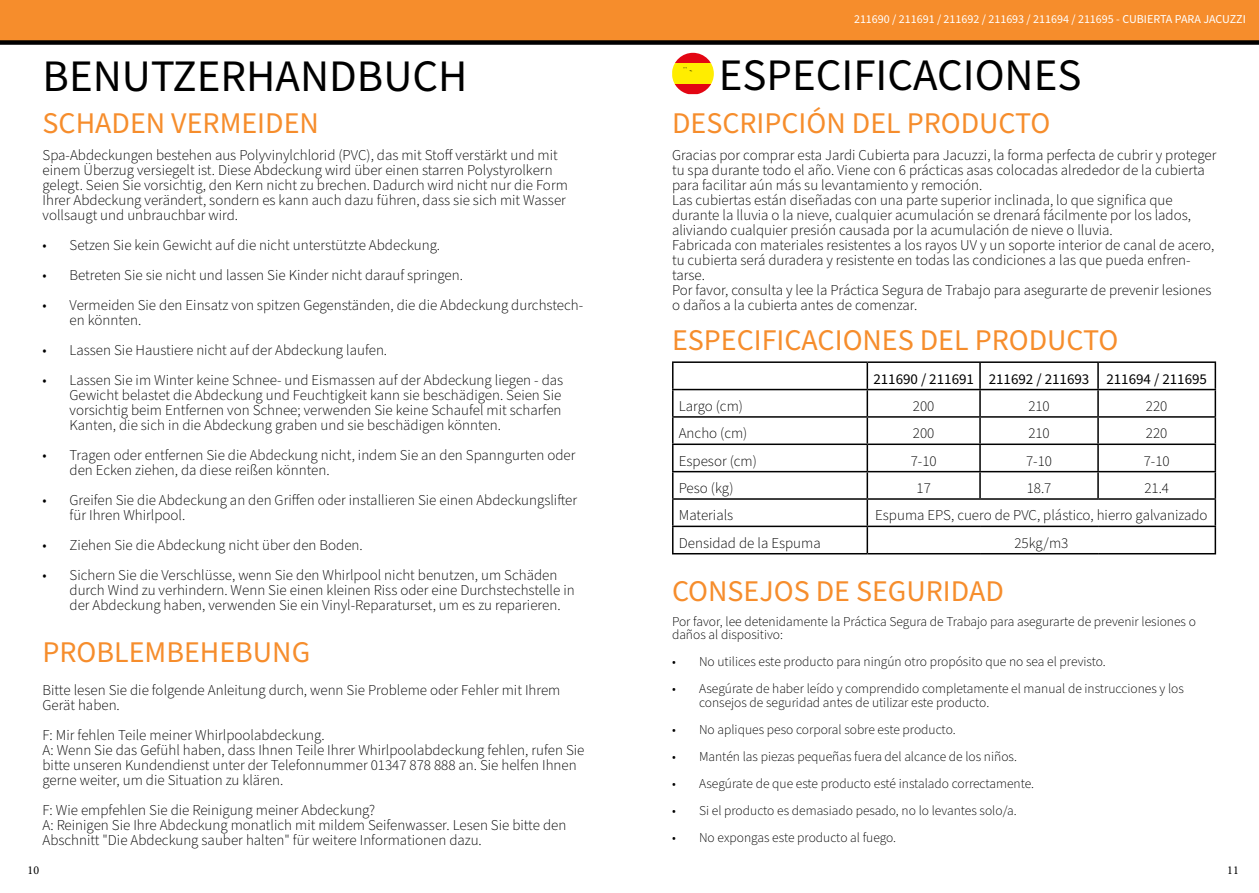
<style>
.page{position:relative;width:1259px;height:893px;background:#fff}
.page>*{position:absolute;margin:0;border:0;box-sizing:border-box;transform-origin:0 0}
.t1{font:45px "Source Sans Pro";color:#000}
.t2{font:30px "Source Sans Pro";color:#f68d2c}
.t3{font:300 15px/15px "Source Sans Pro";color:#000}
.t4{font:15px "Source Sans Pro";color:#000}
.t5{font:300 13.5px/13.5px "Source Sans Pro";color:#000}
.t6{font:12px "Source Sans Pro";color:#fff}
.t7{font:12px "Minion Pro";color:#000}
</style>
<div class="page">
<div style="left:0;top:0;width:1259px;height:43px;background:#f68d2c"></div>
<div style="left:0;top:40px;width:1259px;height:5px;background:#000"></div>
<svg style="left:675px;top:53px;width:36px;height:10px"></svg>
<div style="left:672px;top:63px;width:42px;height:22px;background:#ffed00"></div>
<svg style="left:675px;top:85px;width:36px;height:9px"></svg>
<svg style="left:683px;top:67px;width:9px;height:5px"></svg>
<hr style="left:672px;top:361px;width:195px;height:2px;background:#000">
<hr style="left:867px;top:361px;width:113px;height:2px;background:#000">
<hr style="left:866px;top:363px;width:2px;height:26px;background:#000">
<hr style="left:980px;top:361px;width:118px;height:2px;background:#000">
<hr style="left:1098px;top:361px;width:118px;height:2px;background:#000">
<hr style="left:1214px;top:363px;width:2px;height:26px;background:#000">
<hr style="left:672px;top:389px;width:195px;height:1px;background:#000">
<hr style="left:867px;top:389px;width:113px;height:1px;background:#000">
<hr style="left:866px;top:390px;width:2px;height:26px;background:#000">
<hr style="left:980px;top:389px;width:118px;height:1px;background:#000">
<hr style="left:1098px;top:389px;width:118px;height:1px;background:#000">
<hr style="left:1214px;top:390px;width:2px;height:26px;background:#000">
<hr style="left:672px;top:416px;width:195px;height:2px;background:#000">
<hr style="left:867px;top:416px;width:113px;height:2px;background:#000">
<hr style="left:866px;top:418px;width:2px;height:25px;background:#000">
<hr style="left:980px;top:416px;width:118px;height:2px;background:#000">
<hr style="left:1098px;top:416px;width:118px;height:2px;background:#000">
<hr style="left:1214px;top:418px;width:2px;height:25px;background:#000">
<hr style="left:672px;top:443px;width:195px;height:2px;background:#000">
<hr style="left:867px;top:443px;width:113px;height:2px;background:#000">
<hr style="left:866px;top:445px;width:2px;height:26px;background:#000">
<hr style="left:980px;top:443px;width:118px;height:2px;background:#000">
<hr style="left:1098px;top:443px;width:118px;height:2px;background:#000">
<hr style="left:1214px;top:445px;width:2px;height:26px;background:#000">
<hr style="left:672px;top:471px;width:195px;height:1px;background:#000">
<hr style="left:867px;top:471px;width:113px;height:1px;background:#000">
<hr style="left:866px;top:472px;width:2px;height:26px;background:#000">
<hr style="left:980px;top:471px;width:118px;height:1px;background:#000">
<svg style="left:979px;top:363px;width:1px;height:135px"></svg>
<hr style="left:1098px;top:471px;width:118px;height:1px;background:#000">
<svg style="left:1097px;top:363px;width:1px;height:135px"></svg>
<hr style="left:1214px;top:472px;width:2px;height:26px;background:#000">
<hr style="left:672px;top:498px;width:195px;height:2px;background:#000">
<hr style="left:867px;top:498px;width:113px;height:2px;background:#000">
<hr style="left:866px;top:500px;width:2px;height:26px;background:#000">
<hr style="left:980px;top:498px;width:118px;height:2px;background:#000">
<hr style="left:1098px;top:498px;width:118px;height:2px;background:#000">
<hr style="left:1214px;top:500px;width:2px;height:26px;background:#000">
<hr style="left:672px;top:526px;width:195px;height:1px;background:#000">
<svg style="left:672px;top:363px;width:1px;height:190px"></svg>
<hr style="left:867px;top:526px;width:113px;height:1px;background:#000">
<hr style="left:866px;top:527px;width:2px;height:26px;background:#000">
<hr style="left:980px;top:526px;width:118px;height:1px;background:#000">
<hr style="left:1098px;top:526px;width:118px;height:1px;background:#000">
<hr style="left:1214px;top:527px;width:2px;height:26px;background:#000">
<hr style="left:672px;top:553px;width:195px;height:1px;background:#000">
<hr style="left:867px;top:553px;width:113px;height:1px;background:#000">
<hr style="left:980px;top:553px;width:118px;height:1px;background:#000">
<hr style="left:1098px;top:553px;width:118px;height:1px;background:#000">
<h1 class="t1" style="left:43px;top:46px;width:426px">BENUTZERHANDBUCH</h1>
<h2 class="t2" style="left:43px;top:103px;width:278px">SCHADEN VERMEIDEN</h2>
<p class="t3" style="left:43px;top:148px;width:527px">Spa-Abdeckungen bestehen aus Polyvinylchlorid (PVC), das mit Stoff verstärkt und mit einem Überzug versiegelt ist. Diese Abdeckung wird über einen starren Polystyrolkern gelegt. Seien Sie vorsichtig, den Kern nicht zu brechen. Dadurch wird nicht nur die Form Ihrer Abdeckung verändert, sondern es kann auch dazu führen, dass sie sich mit Wasser vollsaugt und unbrauchbar wird.</p>
<p class="t3" style="left:43px;top:238px;width:399px">• Setzen Sie kein Gewicht auf die nicht unterstützte Abdeckung.</p>
<p class="t3" style="left:43px;top:268px;width:422px">• Betreten Sie sie nicht und lassen Sie Kinder nicht darauf springen.</p>
<p class="t3" style="left:70px;top:298px;width:515px;text-indent:-27px">• Vermeiden Sie den Einsatz von spitzen Gegenständen, die die Abdeckung durchstech&shy;en könnten.</p>
<p class="t3" style="left:43px;top:343px;width:346px">• Lassen Sie Haustiere nicht auf der Abdeckung laufen.</p>
<p class="t3" style="left:70px;top:373px;width:495px;text-indent:-27px">• Lassen Sie im Winter keine Schnee- und Eismassen auf der Abdeckung liegen - das Gewicht belastet die Abdeckung und Feuchtigkeit kann sie beschädigen. Seien Sie vorsichtig beim Entfernen von Schnee; verwenden Sie keine Schaufel mit scharfen Kanten, die sich in die Abdeckung graben und sie beschädigen könnten.</p>
<p class="t3" style="left:70px;top:448px;width:507px;text-indent:-27px">• Tragen oder entfernen Sie die Abdeckung nicht, indem Sie an den Spanngurten oder den Ecken ziehen, da diese reißen könnten.</p>
<p class="t3" style="left:70px;top:493px;width:509px;text-indent:-27px">• Greifen Sie die Abdeckung an den Griffen oder installieren Sie einen Abdeckungslifter für Ihren Whirlpool.</p>
<p class="t3" style="left:43px;top:538px;width:322px">• Ziehen Sie die Abdeckung nicht über den Boden.</p>
<p class="t3" style="left:70px;top:568px;width:507px;text-indent:-27px">• Sichern Sie die Verschlüsse, wenn Sie den Whirlpool nicht benutzen, um Schäden durch Wind zu verhindern. Wenn Sie einen kleinen Riss oder eine Durchstechstelle in der Abdeckung haben, verwenden Sie ein Vinyl-Reparaturset, um es zu reparieren.</p>
<h2 class="t2" style="left:43px;top:632px;width:269px">PROBLEMBEHEBUNG</h2>
<p class="t3" style="left:43px;top:683px;width:519px">Bitte lesen Sie die folgende Anleitung durch, wenn Sie Probleme oder Fehler mit Ihrem<br>Gerät haben.</p>
<p class="t3" style="left:43px;top:728px;width:543px">F: Mir fehlen Teile meiner Whirlpoolabdeckung.<br>A: Wenn Sie das Gefühl haben, dass Ihnen Teile Ihrer Whirlpoolabdeckung fehlen, rufen Sie bitte unseren Kundendienst unter der Telefonnummer 01347 878 888 an. Sie helfen Ihnen gerne weiter, um die Situation zu klären.</p>
<p class="t3" style="left:43px;top:803px;width:525px">F: Wie empfehlen Sie die Reinigung meiner Abdeckung?<br>A: Reinigen Sie Ihre Abdeckung monatlich mit mildem Seifenwasser. Lesen Sie bitte den<br>Abschnitt "Die Abdeckung sauber halten" für weitere Informationen dazu.</p>
<p class="t6" style="left:854px;top:11px;width:393px">211690 / 211691 / 211692 / 211693 / 211694 / 211695 - CUBIERTA PARA JACUZZI</p>
<h1 class="t1" style="left:719px;top:45px;width:364px">ESPECIFICACIONES</h1>
<h2 class="t2" style="left:672px;top:103px;width:380px">DESCRIPCIÓN DEL PRODUCTO</h2>
<p class="t3" style="left:672px;top:148px;width:546px">Gracias por comprar esta Jardi Cubierta para Jacuzzi, la forma perfecta de cubrir y proteger tu spa durante todo el año. Viene con 6 prácticas asas colocadas alrededor de la cubierta para facilitar aún más su levantamiento y remoción.<br>Las cubiertas están diseñadas con una parte superior inclinada, lo que significa que durante la lluvia o la nieve, cualquier acumulación se drenará fácilmente por los lados, aliviando cualquier presión causada por la acumulación de nieve o lluvia.<br>Fabricada con materiales resistentes a los rayos UV y un soporte interior de canal de acero, tu cubierta será duradera y resistente en todas las condiciones a las que pueda enfren&shy;tarse.<br>Por favor, consulta y lee la Práctica Segura de Trabajo para asegurarte de prevenir lesiones o daños a la cubierta antes de comenzar.</p>
<h2 class="t2" style="left:672px;top:320px;width:448px">ESPECIFICACIONES DEL PRODUCTO</h2>
<p class="t4" style="left:873px;top:369px;width:335px">211690 / 211691 211692 / 211693 211694 / 211695</p>
<p class="t3" style="left:679px;top:399px;width:66px">Largo (cm)</p>
<p class="t3" style="left:913px;top:399px;width:23px">200</p>
<p class="t3" style="left:1028px;top:399px;width:23px">210</p>
<p class="t3" style="left:1146px;top:399px;width:23px">220</p>
<p class="t3" style="left:679px;top:426px;width:70px">Ancho (cm)</p>
<p class="t3" style="left:913px;top:426px;width:23px">200</p>
<p class="t3" style="left:1028px;top:426px;width:23px">210</p>
<p class="t3" style="left:1146px;top:426px;width:23px">220</p>
<p class="t3" style="left:679px;top:454px;width:80px">Espesor (cm)</p>
<p class="t3" style="left:910px;top:454px;width:27px">7-10</p>
<p class="t3" style="left:1026px;top:454px;width:27px">7-10</p>
<p class="t3" style="left:1143px;top:454px;width:27px">7-10</p>
<p class="t3" style="left:679px;top:481px;width:56px">Peso (kg)</p>
<p class="t3" style="left:916px;top:481px;width:16px">17</p>
<p class="t3" style="left:1026px;top:481px;width:26px">18.7</p>
<p class="t3" style="left:1144px;top:481px;width:26px">21.4</p>
<p class="t3" style="left:679px;top:508px;width:56px">Materials</p>
<p class="t3" style="left:875px;top:508px;width:334px">Espuma EPS, cuero de PVC, plástico, hierro galvanizado</p>
<p class="t3" style="left:679px;top:536px;width:143px">Densidad de la Espuma</p>
<p class="t3" style="left:1014px;top:536px;width:55px">25kg/m3</p>
<h2 class="t2" style="left:672px;top:570px;width:333px">CONSEJOS DE SEGURIDAD</h2>
<p class="t5" style="left:672px;top:615px;width:525px">Por favor, lee detenidamente la Práctica Segura de Trabajo para asegurarte de prevenir lesiones o daños al dispositivo:</p>
<p class="t5" style="left:672px;top:656px;width:435px">• No utilices este producto para ningún otro propósito que no sea el previsto.</p>
<p class="t5" style="left:699px;top:683px;width:486px;text-indent:-27px">• Asegúrate de haber leído y comprendido completamente el manual de instrucciones y los consejos de seguridad antes de utilizar este producto.</p>
<p class="t5" style="left:672px;top:723px;width:285px">• No apliques peso corporal sobre este producto.</p>
<p class="t5" style="left:672px;top:750px;width:346px">• Mantén las piezas pequeñas fuera del alcance de los niños.</p>
<p class="t5" style="left:672px;top:777px;width:364px">• Asegúrate de que este producto esté instalado correctamente.</p>
<p class="t5" style="left:672px;top:804px;width:346px">• Si el producto es demasiado pesado, no lo levantes solo/a.</p>
<p class="t5" style="left:672px;top:831px;width:226px">• No expongas este producto al fuego.</p>
<p class="t7" style="left:28px;top:862px;width:13px">10</p>
<p class="t7" style="left:1227px;top:862px;width:13px">11</p>
</div>
